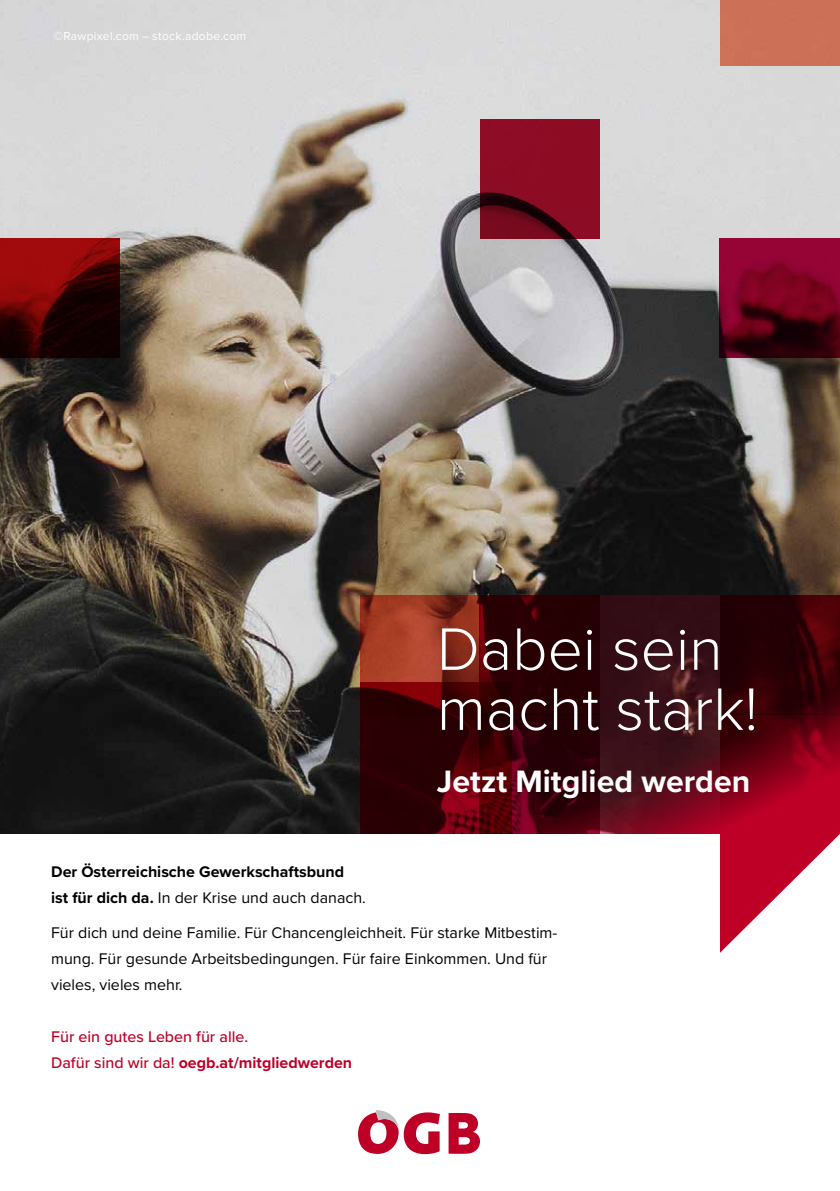
<style>
.page{position:relative;width:840px;height:1191px;background:#fff}
.page>*{position:absolute;margin:0;border:0;box-sizing:border-box;transform-origin:0 0}
.t1{font:300 62px/60px "Proxima Nova";color:#fff}
.t2{font:700 32px "Proxima Nova";color:#fff}
.t3{font:16px/26px "Proxima Nova";color:#000}
.t4{font:700 16px/26px "Proxima Nova";color:#000}
.t5{font:500 16px/26px "Proxima Nova";color:#be0027}
.t6{font:12px "Proxima Nova";letter-spacing:.025em;color:#fff}
.s1{font-weight:400}
.s2{font-weight:700}
</style>
<div class="page">
<img style="left:0;top:0;width:839px;height:833px">
<svg style="left:720px;top:834px;width:119px;height:118px"></svg>
<svg style="left:360px;top:595px;width:479px;height:239px;background:#4c080f"></svg>
<div style="left:719px;top:0;width:120px;height:66px;background:#cc7157"></div>
<svg style="left:480px;top:119px;width:119px;height:119px;background:#7f0a21"></svg>
<svg style="left:719px;top:238px;width:120px;height:119px;background:#6b021f"></svg>
<svg style="left:0;top:238px;width:120px;height:119px;background:#540505"></svg>
<svg style="left:448px;top:1113px;width:31px;height:40px"></svg>
<svg style="left:358px;top:1110px;width:81px;height:44px"></svg>
<p class="t6" style="left:54px;top:27px;width:194px">©Rawpixel.com – stock.adobe.com</p>
<h1 class="t1" style="left:436px;top:616px;width:322px">Dabei sein macht stark!</h1>
<h2 class="t2" style="left:436px;top:757px;width:315px">Jetzt Mitglied werden</h2>
<p class="t4" style="left:51px;top:858px;width:316px">Der Österreichische Gewerkschaftsbund<br>ist für dich da. <span class="s1">In der Krise und auch danach.</span></p>
<p class="t3" style="left:51px;top:919px;width:507px">Für dich und deine Familie. Für Chancengleichheit. Für starke Mitbestim&shy;mung. Für gesunde Arbeitsbedingungen. Für faire Einkommen. Und für vieles, vieles mehr.</p>
<p class="t5" style="left:51px;top:1023px;width:302px">Für ein gutes Leben für alle.<br>Dafür sind wir da! <span class="s2">oegb.at/mitgliedwerden</span></p>
</div>
